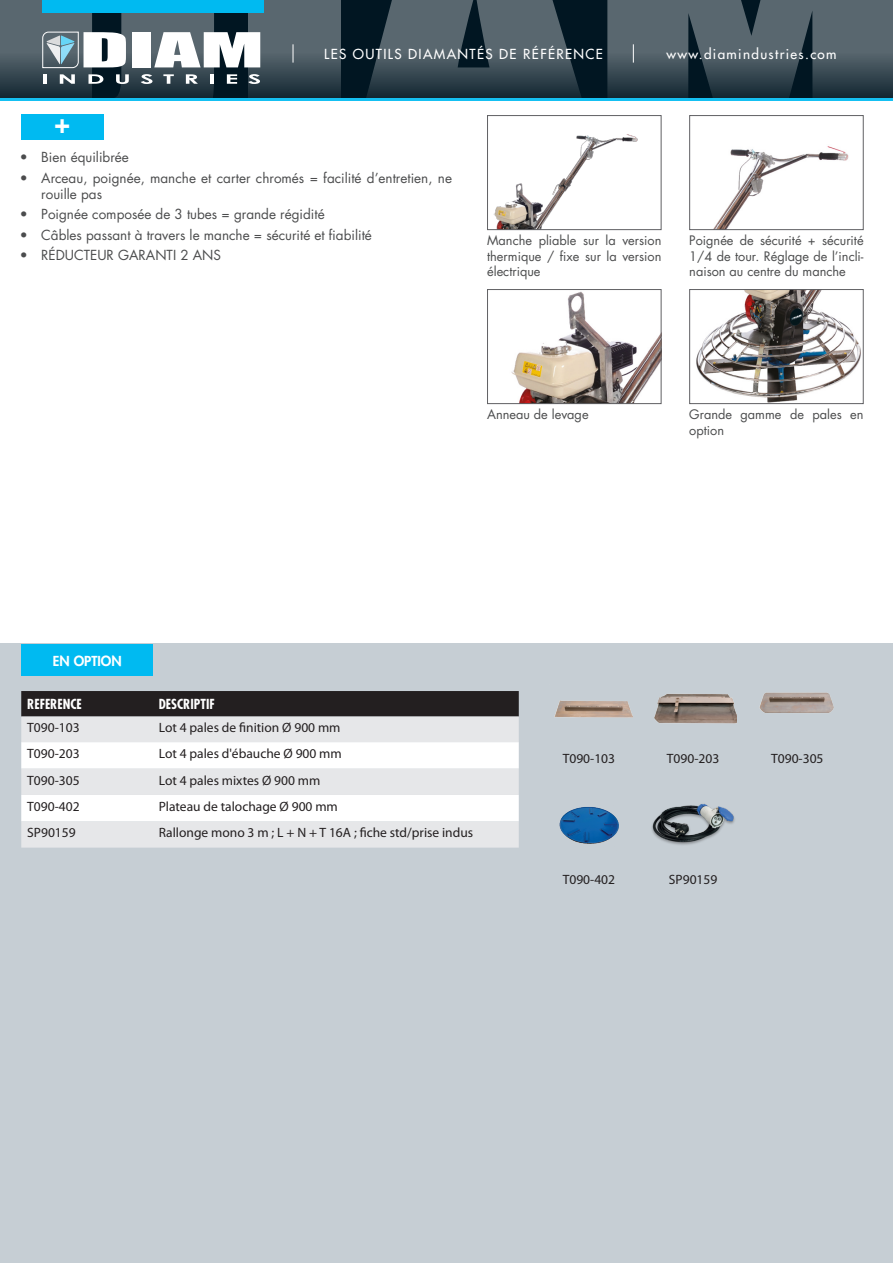
<style>
.page{position:relative;width:893px;height:1263px;background:#fff}
.page>*{position:absolute;margin:0;border:0;box-sizing:border-box;transform-origin:0 0}
.t1{font:800 27px "Futura Std";color:#fff}
.t2{font:13.5px/16.2px "Futura Std";color:#4b4c4d}
.Contenu_tableau{font:13.5px "Myriad Pro";color:#231f20}
.t3{font:500 13.5px "Futura Std";letter-spacing:.1em;color:#fff}
.Legende_REF_option{font:13.5px "Myriad Pro";color:#231f20}
.Titre_tableau{font:700 condensed 13.5px "Futura Std";color:#fff}
.Titre_fond_Bleu{font:800 13.5px "Futura Std";color:#fff}
.legende_photo{font:12.75px/15.3px "Futura Std";color:#4b4c4d;text-align:justify}
</style>
<div class="page">
<div style="left:21px;top:114px;width:82px;height:25px;background:#00baf1"></div>
<div style="left:0;top:0;width:893px;height:99px;background:#011622"></div>
<svg style="left:0;top:0;width:249px;height:131px"></svg>
<svg style="left:249px;top:0;width:92px;height:101px;background:#506069"></svg>
<svg style="left:357px;top:0;width:234px;height:101px"></svg>
<svg style="left:607px;top:0;width:286px;height:131px"></svg>
<svg style="left:293px;top:44px;width:1px;height:19px"></svg>
<div style="left:42px;top:0;width:222px;height:13px;background:#00baf1"></div>
<hr style="left:0;top:98px;width:893px;height:2px;background:#15c0f2">
<div style="left:0;top:643px;width:893px;height:620px;background:#c6ced4"></div>
<div style="left:21px;top:691px;width:498px;height:25px;background:#231f20"></div>
<div style="left:21px;top:716px;width:498px;height:132px;background:#e6e7e9"></div>
<svg style="left:21px;top:742px;width:498px;height:79px;background:#f6f6f7"></svg>
<div style="left:23px;top:694px;width:128px;height:22px;background:#231f20"></div>
<div style="left:155px;top:694px;width:362px;height:22px;background:#231f20"></div>
<img style="left:554px;top:700px;width:78px;height:18px">
<img style="left:696px;top:291px;width:165px;height:111px">
<div style="left:689px;top:289px;width:175px;height:115px;border:1px solid #606063"></div>
<img style="left:493px;top:117px;width:166px;height:111px">
<div style="left:487px;top:115px;width:174px;height:115px;border:1px solid #606063"></div>
<img style="left:691px;top:117px;width:171px;height:111px">
<div style="left:689px;top:115px;width:175px;height:115px;border:1px solid #606063"></div>
<img style="left:511px;top:291px;width:148px;height:111px">
<div style="left:487px;top:289px;width:174px;height:115px;border:1px solid #606063"></div>
<div style="left:22px;top:644px;width:131px;height:32px;background:#00baf1"></div>
<img style="left:654px;top:694px;width:83px;height:30px">
<img style="left:760px;top:692px;width:74px;height:21px">
<img style="left:559px;top:807px;width:60px;height:37px">
<img style="left:652px;top:804px;width:83px;height:41px">
<p class="t1" style="left:55px;top:106px;width:17px">+</p>
<p class="t3" style="left:324px;top:46px;width:280px">LES OUTILS DIAMANTÉS DE RÉFÉRENCE</p>
<p class="t3" style="left:666px;top:46px;width:172px">www.diamindustries.com</p>
<p class="t2" style="left:20px;top:149px;width:110px">• Bien équilibrée</p>
<p class="t2" style="left:41px;top:170px;width:412px;text-indent:-21px">• Arceau, poignée, manche et carter chromés = facilité d’entretien, ne rouille pas</p>
<p class="t2" style="left:20px;top:206px;width:306px">• Poignée composée de 3 tubes = grande régidité</p>
<p class="t2" style="left:20px;top:227px;width:353px">• Câbles passant à travers le manche = sécurité et fiabilité</p>
<p class="t2" style="left:20px;top:247px;width:203px">• RÉDUCTEUR GARANTI 2 ANS</p>
<p class="legende_photo" style="left:487px;top:233px;width:176px">Manche pliable sur la version thermique / fixe sur la version électrique</p>
<p class="legende_photo" style="left:689px;top:233px;width:176px">Poignée de sécurité + sécurité 1/4 de tour. Réglage de l’incli&shy;naison au centre du manche</p>
<p class="legende_photo" style="left:487px;top:407px;width:103px">Anneau de levage</p>
<p class="legende_photo" style="left:689px;top:407px;width:176px">Grande gamme de pales en option</p>
<p class="Titre_fond_Bleu" style="left:53px;top:652px;width:70px">EN OPTION</p>
<p class="Titre_tableau" style="left:27px;top:696px;width:56px">REFERENCE</p>
<p class="Titre_tableau" style="left:159px;top:696px;width:58px">DESCRIPTIF</p>
<p class="Contenu_tableau" style="left:27px;top:719px;width:54px">T090-103</p>
<p class="Contenu_tableau" style="left:159px;top:719px;width:183px">Lot 4 pales de finition Ø 900 mm</p>
<p class="Contenu_tableau" style="left:27px;top:745px;width:54px">T090-203</p>
<p class="Contenu_tableau" style="left:159px;top:745px;width:184px">Lot 4 pales d'ébauche Ø 900 mm</p>
<p class="Contenu_tableau" style="left:27px;top:772px;width:54px">T090-305</p>
<p class="Contenu_tableau" style="left:159px;top:772px;width:163px">Lot 4 pales mixtes Ø 900 mm</p>
<p class="Contenu_tableau" style="left:27px;top:798px;width:54px">T090-402</p>
<p class="Contenu_tableau" style="left:159px;top:798px;width:181px">Plateau de talochage Ø 900 mm</p>
<p class="Contenu_tableau" style="left:27px;top:824px;width:50px">SP90159</p>
<p class="Contenu_tableau" style="left:159px;top:824px;width:316px">Rallonge mono 3 m ; L + N + T 16A ; fiche std/prise indus</p>
<p class="Legende_REF_option" style="left:563px;top:750px;width:54px">T090-103</p>
<p class="Legende_REF_option" style="left:667px;top:750px;width:54px">T090-203</p>
<p class="Legende_REF_option" style="left:771px;top:750px;width:54px">T090-305</p>
<p class="Legende_REF_option" style="left:563px;top:871px;width:54px">T090-402</p>
<p class="Legende_REF_option" style="left:669px;top:871px;width:50px">SP90159</p>
</div>
